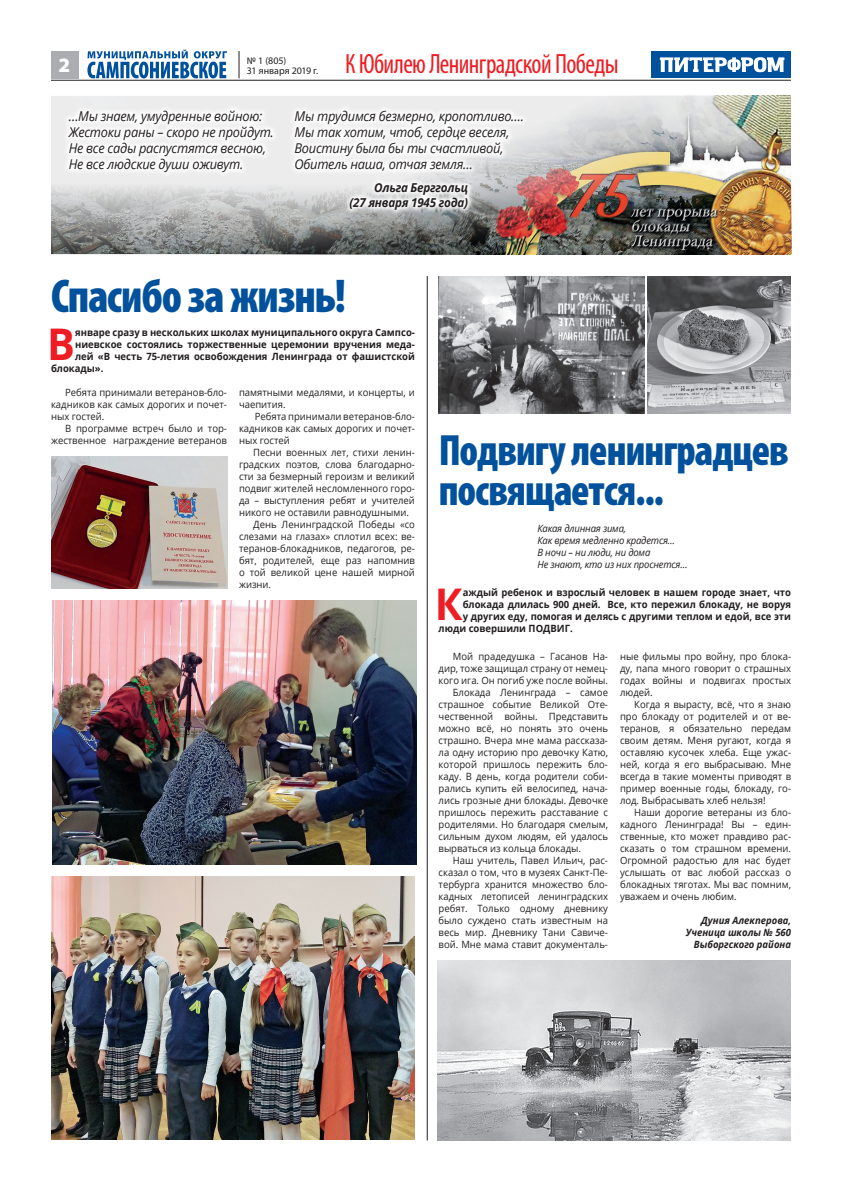
<style>
.page{position:relative;width:842px;height:1191px;background:#fff}
.page>*{position:absolute;margin:0;border:0;box-sizing:border-box;transform-origin:0 0}
.t1{font:900 condensed 47.7px "Myriad Pro";letter-spacing:-.02em;color:#01519c;scale:.94 1}
.t2{font:900 condensed 44px/40px "Myriad Pro";letter-spacing:-.025em;color:#01519c;scale:.94 1}
.t3{font:700 43.6px "Open Sans";color:#ee1d23;scale:.95 1}
.t4{font:condensed 27.9px "Myriad Pro";letter-spacing:-.02em;color:#ee1d23;scale:.94 1}
.t5{font:900 20.5px "Myriad Pro";color:#fff}
.t6{font:italic 13.5px/16px "Open Sans";letter-spacing:-.02em;color:#231f20;scale:.95 1}
.t7{font:italic 700 12.3px/14.7px "Open Sans";letter-spacing:-.02em;color:#231f20;text-align:right;scale:.95 1}
.t8{font:10px/12px "Open Sans";color:#231f20;text-align:justify;scale:.95 1}
.t9{font:700 10px "Open Sans";color:#231f20;scale:.95 1}
.t10{font:italic 10px/12px "Open Sans";letter-spacing:-.02em;color:#231f20;scale:.95 1}
.t11{font:italic 700 10px/12px "Open Sans";color:#231f20;text-align:right;scale:.95 1}
.t12{font:10px/10px "Myriad Pro";letter-spacing:-.005em;color:#231f20}
</style>
<div class="page">
<img style="left:52px;top:95px;width:739px;height:158px">
<div style="left:51px;top:51px;width:27px;height:27px;background:#acadb1"></div>
<svg style="left:87px;top:50px;width:140px;height:28px"></svg>
<hr style="left:51px;top:80px;width:740px;height:1px;background:#231f20">
<svg style="left:238px;top:51px;width:1px;height:27px"></svg>
<div style="left:651px;top:52px;width:139px;height:26px;background:#01519c"></div>
<svg style="left:660px;top:57px;width:124px;height:15px"></svg>
<div style="left:62px;top:104px;width:217px;height:75px;background:#f8f8f8"></div>
<svg style="left:289px;top:104px;width:240px;height:73px"></svg>
<img style="left:51px;top:876px;width:364px;height:264px">
<img style="left:53px;top:600px;width:364px;height:264px">
<img style="left:439px;top:276px;width:205px;height:137px">
<img style="left:438px;top:960px;width:352px;height:180px">
<img style="left:647px;top:276px;width:144px;height:137px">
<img style="left:51px;top:457px;width:176px;height:131px">
<hr style="left:427px;top:276px;width:1px;height:864px;background:#231f20">
<svg style="left:343px;top:177px;width:131px;height:39px"></svg>
<h3 class="t5" style="left:58px;top:53px;width:13px">2</h3>
<p class="t12" style="left:247px;top:55px;width:73px">№ 1 (805)<br>31 января 2019 г.</p>
<h3 class="t4" style="left:345px;top:47px;width:293px">К Юбилею Ленинградской Победы</h3>
<h3 class="t6" style="left:69px;top:108px;width:217px">…Мы знаем, умудренные войною:<br>Жестоки раны – скоро не пройдут.<br>Не все сады распустятся весною,<br>Не все людские души оживут.</h3>
<h3 class="t6" style="left:295px;top:108px;width:243px">Мы трудимся безмерно, кропотливо….<br>Мы так хотим, чтоб, сердце веселя,<br>Воистину была бы ты счастливой,<br>Обитель наша, отчая земля…</h3>
<p class="t7" style="left:349px;top:180px;width:126px">Ольга Берггольц<br>(27 января 1945 года)</p>
<h1 class="t1" style="left:51px;top:269px;width:315px">Спасибо за жизнь!</h1>
<h3 class="t3" style="left:47px;top:313px;width:31px">В</h3>
<p class="t9" style="left:75px;top:325px;width:359px">январе сразу в нескольких школах муниципального округа Сампсо-</p>
<p class="t9" style="left:75px;top:337px;width:359px">ниевское состоялись торжественные церемонии вручения меда-</p>
<p class="t9" style="left:75px;top:349px;width:359px">лей «В честь 75-летия освобождения Ленинграда от фашистской</p>
<p class="t9" style="left:51px;top:361px;width:57px">блокады».</p>
<p class="t8" style="left:51px;top:386px;width:187px;text-indent:14px">Ребята принимали ветеранов-бло&shy;кадников как самых дорогих и почет&shy;ных гостей.</p>
<p class="t8" style="left:51px;top:422px;width:187px;text-align:right">В программе встреч было и тор&shy;жественное награждение ветеранов</p>
<p class="t8" style="left:239px;top:386px;width:187px">памятными медалями, и концерты, и чаепития.</p>
<p class="t8" style="left:239px;top:410px;width:187px;text-indent:16px">Ребята принимали ветеранов-бло&shy;кадников как самых дорогих и почет&shy;ных гостей</p>
<p class="t8" style="left:253px;top:446px;width:172px">Песни военных лет, стихи ленин-</p>
<p class="t8" style="left:239px;top:458px;width:187px">градских поэтов, слова благодарно-</p>
<p class="t8" style="left:239px;top:470px;width:187px">сти за безмерный героизм и великий</p>
<p class="t8" style="left:239px;top:482px;width:187px">подвиг жителей несломленного горо-</p>
<p class="t8" style="left:239px;top:494px;width:187px">да – выступления ребят и учителей</p>
<p class="t8" style="left:239px;top:506px;width:180px">никого не оставили равнодушными.</p>
<p class="t8" style="left:253px;top:518px;width:172px">День Ленинградской Победы «со</p>
<p class="t8" style="left:239px;top:530px;width:187px">слезами на глазах» сплотил всех: ве-</p>
<p class="t8" style="left:239px;top:542px;width:187px">теранов-блокадников, педагогов, ре-</p>
<p class="t8" style="left:239px;top:554px;width:187px">бят, родителей, еще раз напомнив</p>
<p class="t8" style="left:239px;top:566px;width:187px">о той великой цене нашей мирной</p>
<p class="t8" style="left:239px;top:578px;width:35px">жизни.</p>
<h2 class="t2" style="left:439px;top:431px;width:374px">Подвигу ленинградцев посвящается...</h2>
<p class="t10" style="left:537px;top:522px;width:160px">Какая длинная зима,<br>Как время медленно крадется…<br>В ночи – ни люди, ни дома<br>Не знают, кто из них проснется…</p>
<h3 class="t3" style="left:435px;top:573px;width:31px">К</h3>
<p class="t9" style="left:463px;top:585px;width:347px">аждый ребенок и взрослый человек в нашем городе знает, что</p>
<p class="t9" style="left:463px;top:597px;width:347px">блокада длилась 900 дней. Все, кто пережил блокаду, не воруя</p>
<p class="t9" style="left:463px;top:609px;width:347px">у других еду, помогая и делясь с другими теплом и едой, все эти</p>
<p class="t9" style="left:439px;top:621px;width:143px">люди совершили ПОДВИГ.</p>
<p class="t8" style="left:453px;top:650px;width:165px">Мой прадедушка – Гасанов На-</p>
<p class="t8" style="left:439px;top:662px;width:180px">дир, тоже защищал страну от немец-</p>
<p class="t8" style="left:439px;top:674px;width:180px">кого ига. Он погиб уже после войны.</p>
<p class="t8" style="left:453px;top:686px;width:165px">Блокада Ленинграда – самое</p>
<p class="t8" style="left:439px;top:698px;width:180px">страшное событие Великой Оте-</p>
<p class="t8" style="left:439px;top:710px;width:180px">чественной войны. Представить</p>
<p class="t8" style="left:439px;top:722px;width:180px">можно всё, но понять это очень</p>
<p class="t8" style="left:439px;top:734px;width:180px">страшно. Вчера мне мама рассказа-</p>
<p class="t8" style="left:439px;top:746px;width:180px">ла одну историю про девочку Катю,</p>
<p class="t8" style="left:439px;top:758px;width:180px">которой пришлось пережить бло-</p>
<p class="t8" style="left:439px;top:770px;width:180px">каду. В день, когда родители соби-</p>
<p class="t8" style="left:439px;top:782px;width:180px">рались купить ей велосипед, нача-</p>
<p class="t8" style="left:439px;top:794px;width:180px">лись грозные дни блокады. Девочке</p>
<p class="t8" style="left:439px;top:806px;width:180px">пришлось пережить расставание с</p>
<p class="t8" style="left:439px;top:818px;width:180px">родителями. Но благодаря смелым,</p>
<p class="t8" style="left:439px;top:830px;width:180px">сильным духом людям, ей удалось</p>
<p class="t8" style="left:439px;top:842px;width:151px">вырваться из кольца блокады.</p>
<p class="t8" style="left:453px;top:854px;width:165px">Наш учитель, Павел Ильич, рас-</p>
<p class="t8" style="left:439px;top:866px;width:180px">сказал о том, что в музеях Санкт-Пе-</p>
<p class="t8" style="left:439px;top:878px;width:180px">тербурга хранится множество бло-</p>
<p class="t8" style="left:439px;top:890px;width:180px">кадных летописей ленинградских</p>
<p class="t8" style="left:439px;top:902px;width:180px">ребят. Только одному дневнику</p>
<p class="t8" style="left:439px;top:914px;width:180px">было суждено стать известным на</p>
<p class="t8" style="left:439px;top:926px;width:180px">весь мир. Дневнику Тани Савиче-</p>
<p class="t8" style="left:439px;top:938px;width:180px">вой. Мне мама ставит документаль-</p>
<p class="t8" style="left:620px;top:650px;width:182px">ные фильмы про войну, про блока&shy;ду, папа много говорит о страшных годах войны и подвигах простых людей.</p>
<p class="t8" style="left:620px;top:698px;width:182px;text-indent:14px">Когда я вырасту, всё, что я знаю про блокаду от родителей и от ве&shy;теранов, я обязательно передам своим детям. Меня ругают, когда я оставляю кусочек хлеба. Еще ужас&shy;ней, когда я его выбрасываю. Мне всегда в такие моменты приводят в пример военные годы, блокаду, го&shy;лод. Выбрасывать хлеб нельзя!</p>
<p class="t8" style="left:620px;top:806px;width:182px;text-indent:14px">Наши дорогие ветераны из бло&shy;кадного Ленинграда! Вы – един&shy;ственные, кто может правдиво рас&shy;сказать о том страшном времени.<br>Огромной радостью для нас будет услышать от вас любой рассказ о блокадных тяготах. Мы вас помним, уважаем и очень любим.</p>
<p class="t11" style="left:686px;top:914px;width:112px">Дуния Алекперова,<br>Ученица школы № 560<br>Выборгского района</p>
</div>
